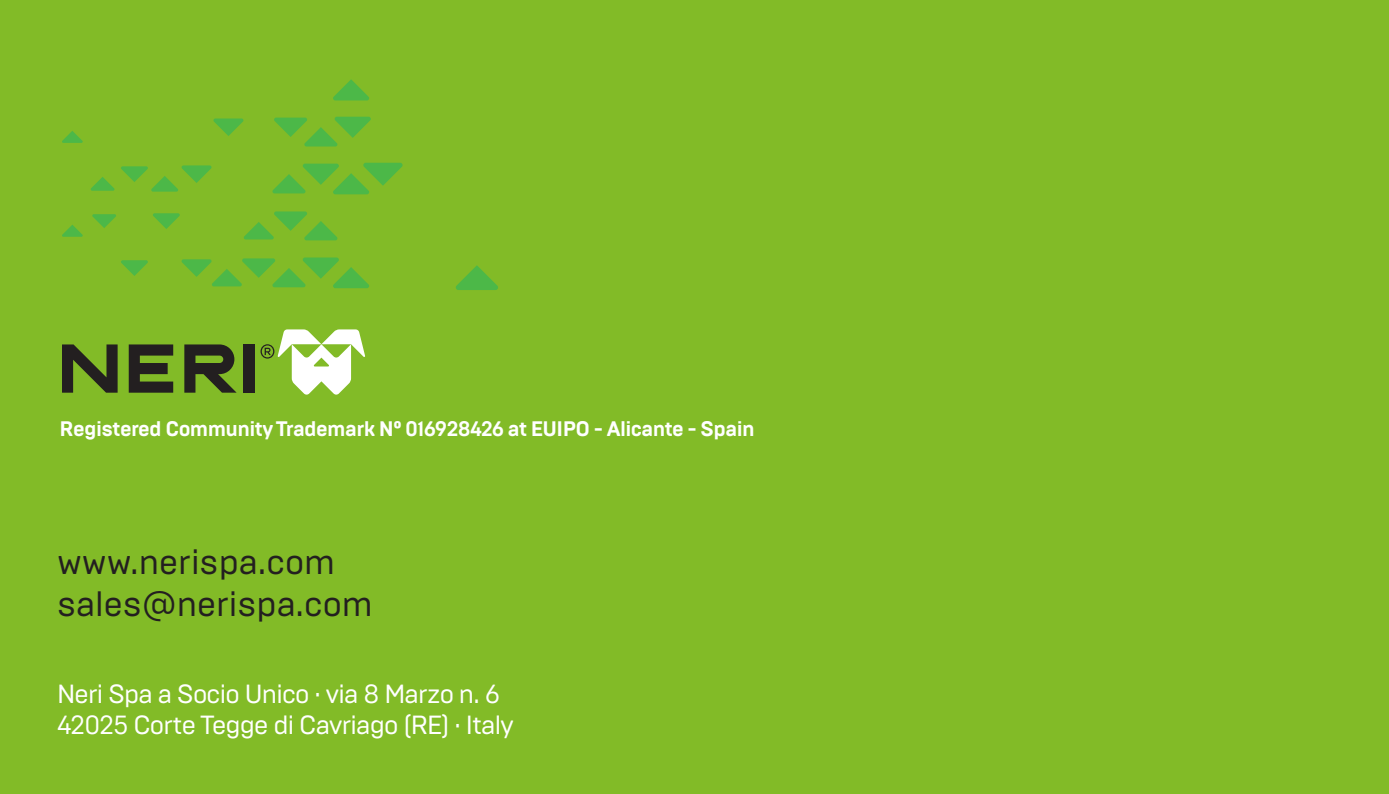
<style>
.page{position:relative;width:1389px;height:794px;background:#82bb27}
.page>*{position:absolute;margin:0;border:0;box-sizing:border-box;transform-origin:0 0}
.t1{font:35px "Brutal Type";color:#231f20}
.t2{font:26.25px "Brutal Type";letter-spacing:-.03em;color:#fff}
.t3{font:700 21px "Brutal Type";letter-spacing:-.03em;color:#fff}
</style>
<div class="page">
<svg style="left:184px;top:344px;width:53px;height:49px"></svg>
<svg style="left:62px;top:344px;width:56px;height:49px"></svg>
<svg style="left:129px;top:344px;width:44px;height:49px"></svg>
<div style="left:244px;top:344px;width:11px;height:49px;background:#231f20"></div>
<svg style="left:261px;top:329px;width:104px;height:65px"></svg>
<svg style="left:456px;top:265px;width:42px;height:25px"></svg>
<svg style="left:182px;top:257px;width:187px;height:31px"></svg>
<hr style="left:121px;top:260px;width:27px;height:3px;background:#4cb848">
<hr style="left:62px;top:235px;width:21px;height:2px;background:#4cb848">
<svg style="left:244px;top:211px;width:93px;height:29px"></svg>
<hr style="left:153px;top:213px;width:27px;height:3px;background:#4cb848">
<hr style="left:92px;top:214px;width:24px;height:3px;background:#4cb848">
<hr style="left:151px;top:189px;width:27px;height:3px;background:#4cb848">
<hr style="left:91px;top:188px;width:23px;height:3px;background:#4cb848">
<svg style="left:272px;top:163px;width:131px;height:31px"></svg>
<svg style="left:182px;top:165px;width:30px;height:18px"></svg>
<hr style="left:121px;top:166px;width:27px;height:3px;background:#4cb848">
<hr style="left:62px;top:141px;width:21px;height:2px;background:#4cb848">
<svg style="left:274px;top:117px;width:97px;height:29px"></svg>
<svg style="left:213px;top:118px;width:30px;height:18px"></svg>
<svg style="left:333px;top:79px;width:36px;height:21px"></svg>
<p class="t3" style="left:60px;top:415px;width:697px">Registered Community Trademark N° 016928426 at EUIPO - Alicante - Spain</p>
<p class="t1" style="left:57px;top:540px;width:280px">www.nerispa.com</p>
<p class="t1" style="left:57px;top:582px;width:317px">sales@nerispa.com</p>
<p class="t2" style="left:57px;top:678px;width:445px">Neri Spa a Socio Unico · via 8 Marzo n. 6</p>
<p class="t2" style="left:57px;top:709px;width:458px">42025 Corte Tegge di Cavriago (RE) · Italy</p>
</div>
